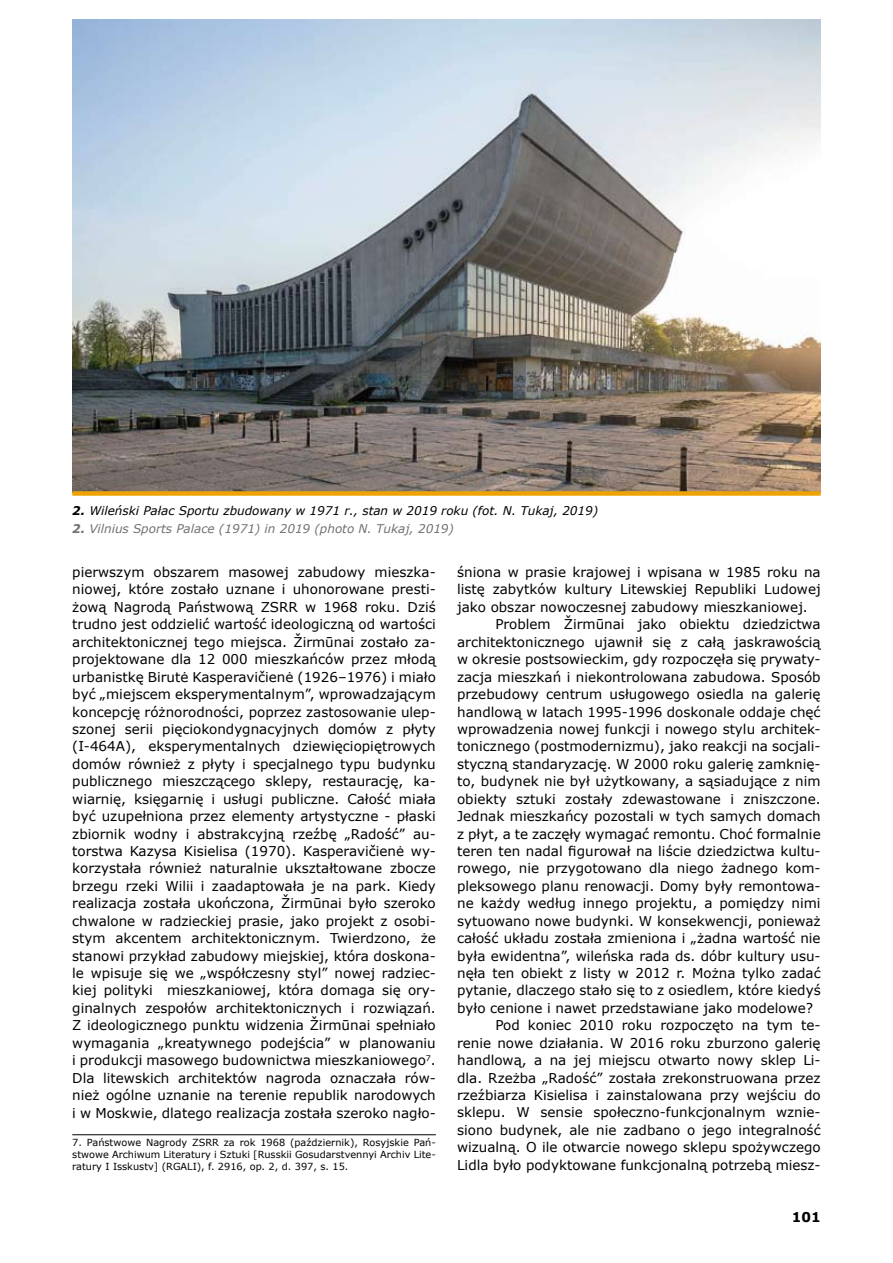
<style>
.page{position:relative;width:893px;height:1263px;background:#fff}
.page>*{position:absolute;margin:0;border:0;box-sizing:border-box;transform-origin:0 0}
.t1{font:13.5px/17.4px "Verdana";color:#000;text-align:justify}
.t2{font:700 13.5px "Verdana";color:#000}
.t3{font:italic 12px "Verdana";color:#000}
.t4{font:italic 12px "Verdana";color:#707173}
.t5{font:9.75px/11.7px "Verdana";color:#000;text-align:justify}
.s1{font-weight:700}
</style>
<div class="page">
<hr style="left:72px;top:1134px;width:364px;height:1px;background:#000">
<img style="left:72px;top:19px;width:749px;height:472px">
<div style="left:72px;top:491px;width:749px;height:5px;background:#eda200"></div>
<p class="t3" style="left:72px;top:503px;width:527px"><span class="s1">2.</span> Wileński Pałac Sportu zbudowany w 1971 r., stan w 2019 roku (fot. N. Tukaj, 2019)</p>
<p class="t4" style="left:72px;top:521px;width:383px"><span class="s1">2.</span> Vilnius Sports Palace (1971) in 2019 (photo N. Tukaj, 2019)</p>
<p class="t1" style="left:72px;top:563px;width:365px">pierwszym obszarem masowej zabudowy mieszka&shy;niowej, które zostało uznane i uhonorowane presti&shy;żową Nagrodą Państwową ZSRR w 1968 roku. Dziś trudno jest oddzielić wartość ideologiczną od wartości architektonicznej tego miejsca. Žirmūnai zostało za&shy;projektowane dla 12 000 mieszkańców przez młodą urbanistkę Birutė Kasperavičienė (1926–1976) i miało być „miejscem eksperymentalnym”, wprowadzającym koncepcję różnorodności, poprzez zastosowanie ulep&shy;szonej serii pięciokondygnacyjnych domów z płyty (I-464A), eksperymentalnych dziewięciopiętrowych domów również z płyty i specjalnego typu budynku publicznego mieszczącego sklepy, restaurację, ka&shy;wiarnię, księgarnię i usługi publiczne. Całość miała być uzupełniona przez elementy artystyczne - płaski zbiornik wodny i abstrakcyjną rzeźbę „Radość” au&shy;torstwa Kazysa Kisielisa (1970). Kasperavičienė wy&shy;korzystała również naturalnie ukształtowane zbocze brzegu rzeki Wilii i zaadaptowała je na park. Kiedy realizacja została ukończona, Žirmūnai było szeroko chwalone w radzieckiej prasie, jako projekt z osobi&shy;stym akcentem architektonicznym. Twierdzono, że stanowi przykład zabudowy miejskiej, która doskona&shy;le wpisuje się we „współczesny styl” nowej radziec&shy;kiej polityki mieszkaniowej, która domaga się ory&shy;ginalnych zespołów architektonicznych i rozwiązań.<br>Z ideologicznego punktu widzenia Žirmūnai spełniało wymagania „kreatywnego podejścia” w planowaniu i produkcji masowego budownictwa mieszkaniowego<sup>7</sup>.<br>Dla litewskich architektów nagroda oznaczała rów&shy;nież ogólne uznanie na terenie republik narodowych i w Moskwie, dlatego realizacja została szeroko nagło-</p>
<p class="t5" style="left:72px;top:1137px;width:365px">7. Państwowe Nagrody ZSRR za rok 1968 (październik), Rosyjskie Pań&shy;stwowe Archiwum Literatury i Sztuki [Russkii Gosudarstvennyi Archiv Lite&shy;ratury I Isskustv] (RGALI), f. 2916, op. 2, d. 397, s. 15.</p>
<p class="t1" style="left:457px;top:563px;width:365px">śniona w prasie krajowej i wpisana w 1985 roku na</p>
<p class="t1" style="left:457px;top:580px;width:365px">listę zabytków kultury Litewskiej Republiki Ludowej</p>
<p class="t1" style="left:457px;top:598px;width:352px">jako obszar nowoczesnej zabudowy mieszkaniowej.</p>
<p class="t1" style="left:495px;top:615px;width:327px">Problem Žirmūnai jako obiektu dziedzictwa</p>
<p class="t1" style="left:457px;top:633px;width:365px">architektonicznego ujawnił się z całą jaskrawością</p>
<p class="t1" style="left:457px;top:650px;width:365px">w okresie postsowieckim, gdy rozpoczęła się prywaty-</p>
<p class="t1" style="left:457px;top:668px;width:365px">zacja mieszkań i niekontrolowana zabudowa. Sposób</p>
<p class="t1" style="left:457px;top:685px;width:365px">przebudowy centrum usługowego osiedla na galerię</p>
<p class="t1" style="left:457px;top:702px;width:365px">handlową w latach 1995-1996 doskonale oddaje chęć</p>
<p class="t1" style="left:457px;top:720px;width:365px">wprowadzenia nowej funkcji i nowego stylu architek-</p>
<p class="t1" style="left:457px;top:737px;width:365px">tonicznego (postmodernizmu), jako reakcji na socjali-</p>
<p class="t1" style="left:457px;top:755px;width:365px">styczną standaryzację. W 2000 roku galerię zamknię-</p>
<p class="t1" style="left:457px;top:772px;width:365px">to, budynek nie był użytkowany, a sąsiadujące z nim</p>
<p class="t1" style="left:457px;top:790px;width:365px">obiekty sztuki zostały zdewastowane i zniszczone.</p>
<p class="t1" style="left:457px;top:807px;width:365px">Jednak mieszkańcy pozostali w tych samych domach</p>
<p class="t1" style="left:457px;top:824px;width:365px">z płyt, a te zaczęły wymagać remontu. Choć formalnie</p>
<p class="t1" style="left:457px;top:842px;width:365px">teren ten nadal figurował na liście dziedzictwa kultu-</p>
<p class="t1" style="left:457px;top:859px;width:365px">rowego, nie przygotowano dla niego żadnego kom-</p>
<p class="t1" style="left:457px;top:877px;width:365px">pleksowego planu renowacji. Domy były remontowa-</p>
<p class="t1" style="left:457px;top:894px;width:365px">ne każdy według innego projektu, a pomiędzy nimi</p>
<p class="t1" style="left:457px;top:912px;width:365px">sytuowano nowe budynki. W konsekwencji, ponieważ</p>
<p class="t1" style="left:457px;top:929px;width:365px">całość układu została zmieniona i „żadna wartość nie</p>
<p class="t1" style="left:457px;top:946px;width:365px">była ewidentna”, wileńska rada ds. dóbr kultury usu-</p>
<p class="t1" style="left:457px;top:964px;width:365px">nęła ten obiekt z listy w 2012 r. Można tylko zadać</p>
<p class="t1" style="left:457px;top:981px;width:365px">pytanie, dlaczego stało się to z osiedlem, które kiedyś</p>
<p class="t1" style="left:457px;top:999px;width:358px">było cenione i nawet przedstawiane jako modelowe?</p>
<p class="t1" style="left:495px;top:1016px;width:327px">Pod koniec 2010 roku rozpoczęto na tym te-</p>
<p class="t1" style="left:457px;top:1034px;width:365px">renie nowe działania. W 2016 roku zburzono galerię</p>
<p class="t1" style="left:457px;top:1051px;width:365px">handlową, a na jej miejscu otwarto nowy sklep Li-</p>
<p class="t1" style="left:457px;top:1068px;width:365px">dla. Rzeżba „Radość” została zrekonstruowana przez</p>
<p class="t1" style="left:457px;top:1086px;width:365px">rzeźbiarza Kisielisa i zainstalowana przy wejściu do</p>
<p class="t1" style="left:457px;top:1103px;width:365px">sklepu. W sensie społeczno-funkcjonalnym wznie-</p>
<p class="t1" style="left:457px;top:1121px;width:365px">siono budynek, ale nie zadbano o jego integralność</p>
<p class="t1" style="left:457px;top:1138px;width:365px">wizualną. O ile otwarcie nowego sklepu spożywczego</p>
<p class="t1" style="left:457px;top:1156px;width:365px">Lidla było podyktowane funkcjonalną potrzebą miesz-</p>
<p class="t2" style="left:792px;top:1208px;width:30px">101</p>
</div>
